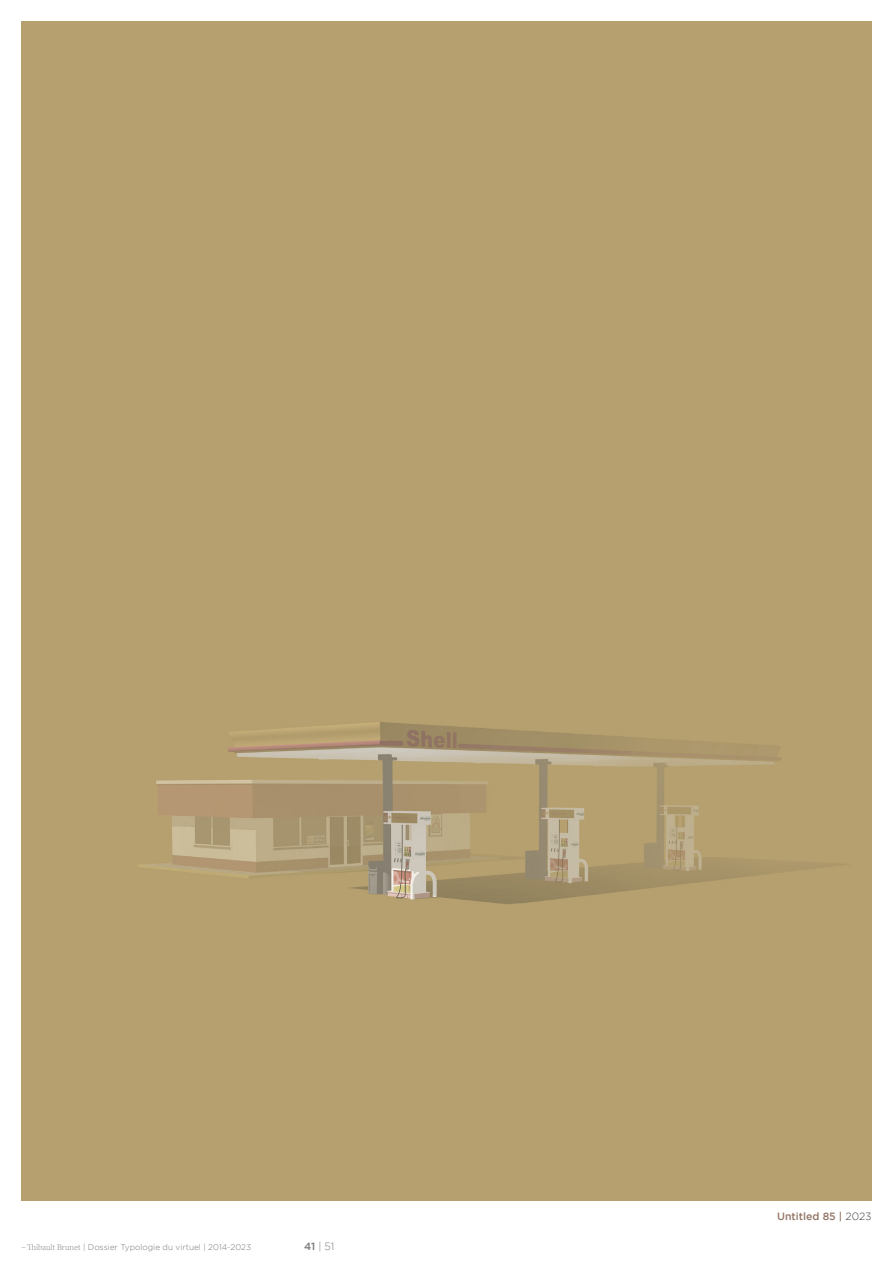
<style>
.page{position:relative;width:893px;height:1263px;background:#fff}
.page>*{position:absolute;margin:0;border:0;box-sizing:border-box;transform-origin:0 0}
.Légende_img{font:500 10.5px "Gotham";color:#927565}
.Folio{font:300 10.5px "Gotham";color:#76787b}
.Folio-2{font:300 8.25px "Gotham";color:#76787b}
.s1{font-family:"Inferi"}
.s2{font-weight:500}
.s3{font-weight:300;color:#3e3e3f}
</style>
<div class="page">
<div style="left:21px;top:21px;width:851px;height:1179px;background:#b6a06f"></div>
<p class="Folio-2" style="left:21px;top:1242px;width:231px"><span class="s1">–Thibault Brunet</span> | Dossier Typologie du virtuel | 2014-2023</p>
<p class="Folio" style="left:304px;top:1240px;width:32px"><span class="s2">41</span> | 51</p>
<p class="Légende_img" style="left:777px;top:1210px;width:96px">Untitled 85 | <span class="s3">2023</span></p>
</div>
